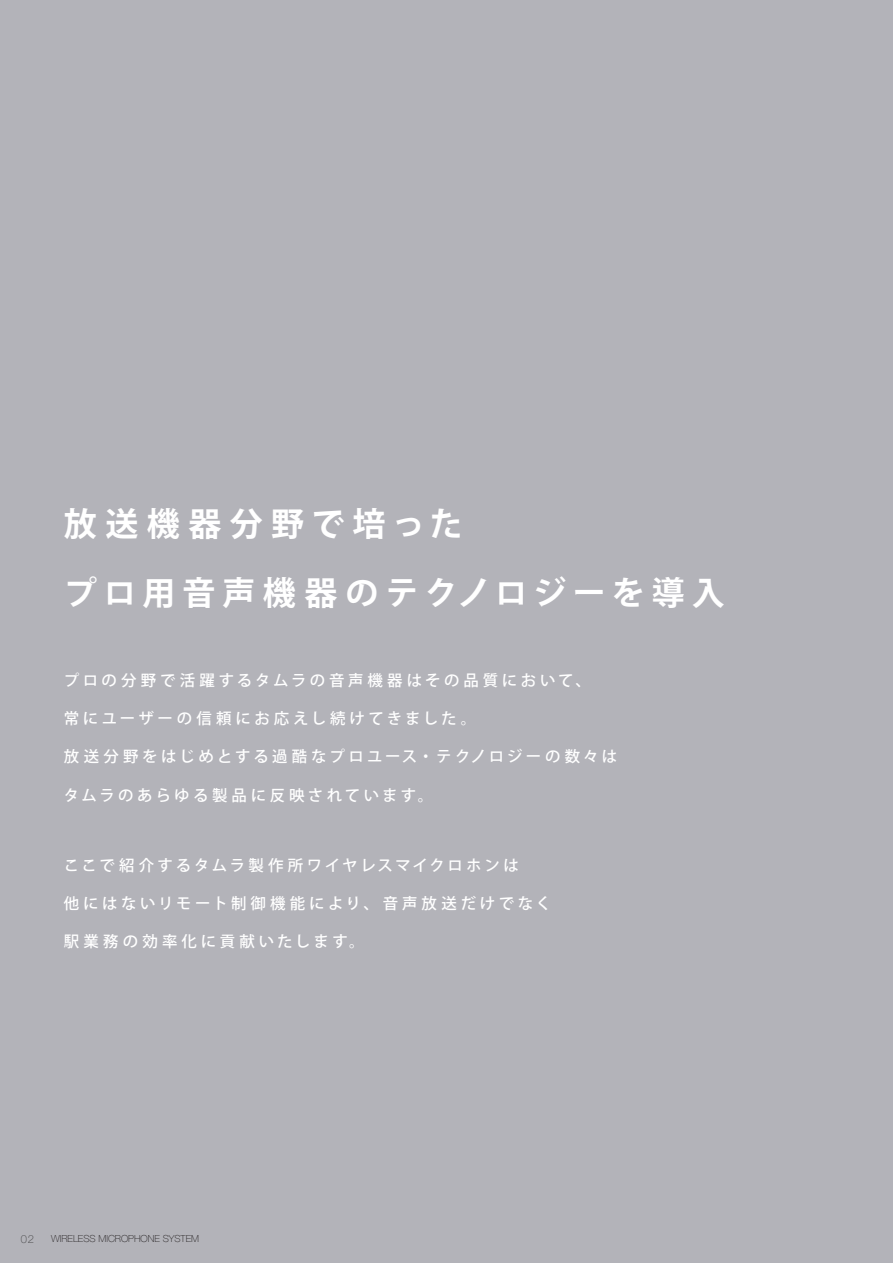
<style>
.page{position:relative;width:893px;height:1263px;background:#b3b3b9}
.page>*{position:absolute;margin:0;border:0;box-sizing:border-box;transform-origin:0 0}
.t1{font:700 33px/69.2px "Koz Go Pro";letter-spacing:.21em;color:#fff}
.t2{font:500 15.45px "Koz Go Pro";letter-spacing:.23em;color:#fff}
.t3{font:500 15.45px "Koz Go Pro";letter-spacing:.18em;color:#fff}
.t4{font:500 15.45px "Koz Go Pro";letter-spacing:.26em;color:#fff}
.t5{font:100 11.1px "Helvetica Neue";color:#3e3e3f}
.t6{font:100 9.75px "Helvetica Neue";color:#231f20}
</style>
<div class="page">
<hr style="left:892px;top:0;width:1px;height:1263px;background:#1a1415">
<h1 class="t1" style="left:64px;top:491px;width:662px">放送機器分野で培った<br>プロ用音声機器のテクノロジーを導入</h1>
<p class="t2" style="left:64px;top:670px;width:529px">プロの分野で活躍するタムラの音声機器はその品質において、</p>
<p class="t2" style="left:64px;top:708px;width:414px">常にユーザーの信頼にお応えし続けてきました。</p>
<p class="t2" style="left:64px;top:747px;width:555px">放送分野をはじめとする過酷なプロユース・テクノロジーの数々は</p>
<p class="t2" style="left:64px;top:785px;width:371px">タムラのあらゆる製品に反映されています。</p>
<p class="t3" style="left:64px;top:855px;width:457px">ここで紹介するタムラ製作所ワイヤレスマイクロホンは</p>
<p class="t2" style="left:64px;top:893px;width:489px">他にはないリモート制御機能により、音声放送だけでなく</p>
<p class="t4" style="left:64px;top:932px;width:302px">駅業務の効率化に貢献いたします。</p>
<p class="t5" style="left:21px;top:1233px;width:15px">02</p>
<p class="t6" style="left:51px;top:1233px;width:150px">WIRELESS MICROPHONE SYSTEM</p>
</div>
